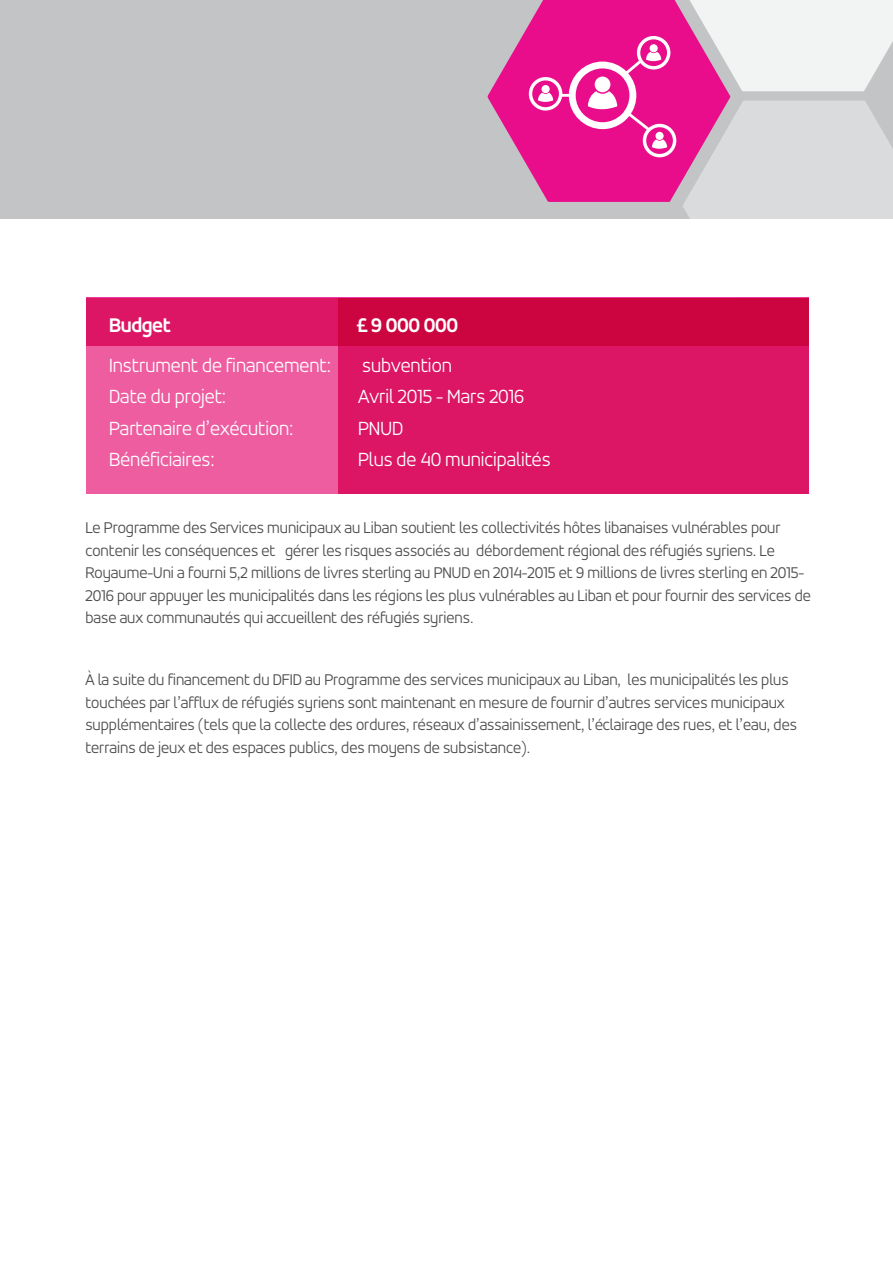
<style>
.page{position:relative;width:893px;height:1263px;background:#fff}
.page>*{position:absolute;margin:0;border:0;box-sizing:border-box;transform-origin:0 0}
.t1{font:700 21px "Accord Alt";letter-spacing:-.02em;color:#fff}
.t2{font:300 20.25px "Accord Alt";color:#fff}
.t3{font:300 16.5px/22.5px "Accord Alt";color:#4d4d4f}
</style>
<div class="page">
<div style="left:0;top:0;width:893px;height:218px;background:#c2c4c6"></div>
<svg style="left:487px;top:0;width:243px;height:202px;fill:#e90c8b"></svg>
<svg style="left:682px;top:0;width:211px;height:91px;background:#ecd8e4"></svg>
<svg style="left:683px;top:101px;width:210px;height:197px"></svg>
<svg style="left:529px;top:36px;width:147px;height:121px;background:#ed3ba1"></svg>
<div style="left:541px;top:85px;width:9px;height:8px;background:#fff;border-radius:50%"></div>
<div style="left:86px;top:298px;width:723px;height:195px;background:#ed5da0"></div>
<div style="left:86px;top:298px;width:723px;height:48px;background:#dc1565"></div>
<svg style="left:338px;top:298px;width:471px;height:195px;background:#d8105b"></svg>
<p class="t1" style="left:109px;top:313px;width:63px">Budget</p>
<p class="t1" style="left:357px;top:313px;width:103px">£ 9 000 000</p>
<p class="t2" style="left:109px;top:353px;width:223px">Instrument de financement:</p>
<p class="t2" style="left:362px;top:353px;width:91px">subvention</p>
<p class="t2" style="left:109px;top:385px;width:119px">Date du projet:</p>
<p class="t2" style="left:358px;top:385px;width:168px">Avril 2015 - Mars 2016</p>
<p class="t2" style="left:109px;top:416px;width:186px">Partenaire d’exécution:</p>
<p class="t2" style="left:358px;top:416px;width:47px">PNUD</p>
<p class="t2" style="left:109px;top:448px;width:107px">Bénéficiaires:</p>
<p class="t2" style="left:358px;top:448px;width:194px">Plus de 40 municipalités</p>
<p class="t3" style="left:85px;top:517px;width:727px">Le Programme des Services municipaux au Liban soutient les collectivités hôtes libanaises vulnérables pour contenir les conséquences et gérer les risques associés au débordement régional des réfugiés syriens. Le Royaume-Uni a fourni 5,2 millions de livres sterling au PNUD en 2014-2015 et 9 millions de livres sterling en 2015- 2016 pour appuyer les municipalités dans les régions les plus vulnérables au Liban et pour fournir des services de base aux communautés qui accueillent des réfugiés syriens.</p>
<p class="t3" style="left:85px;top:669px;width:713px">À la suite du financement du DFID au Programme des services municipaux au Liban, les municipalités les plus touchées par l’afflux de réfugiés syriens sont maintenant en mesure de fournir d’autres services municipaux supplémentaires (tels que la collecte des ordures, réseaux d’assainissement, l’éclairage des rues, et l’eau, des terrains de jeux et des espaces publics, des moyens de subsistance).</p>
</div>
